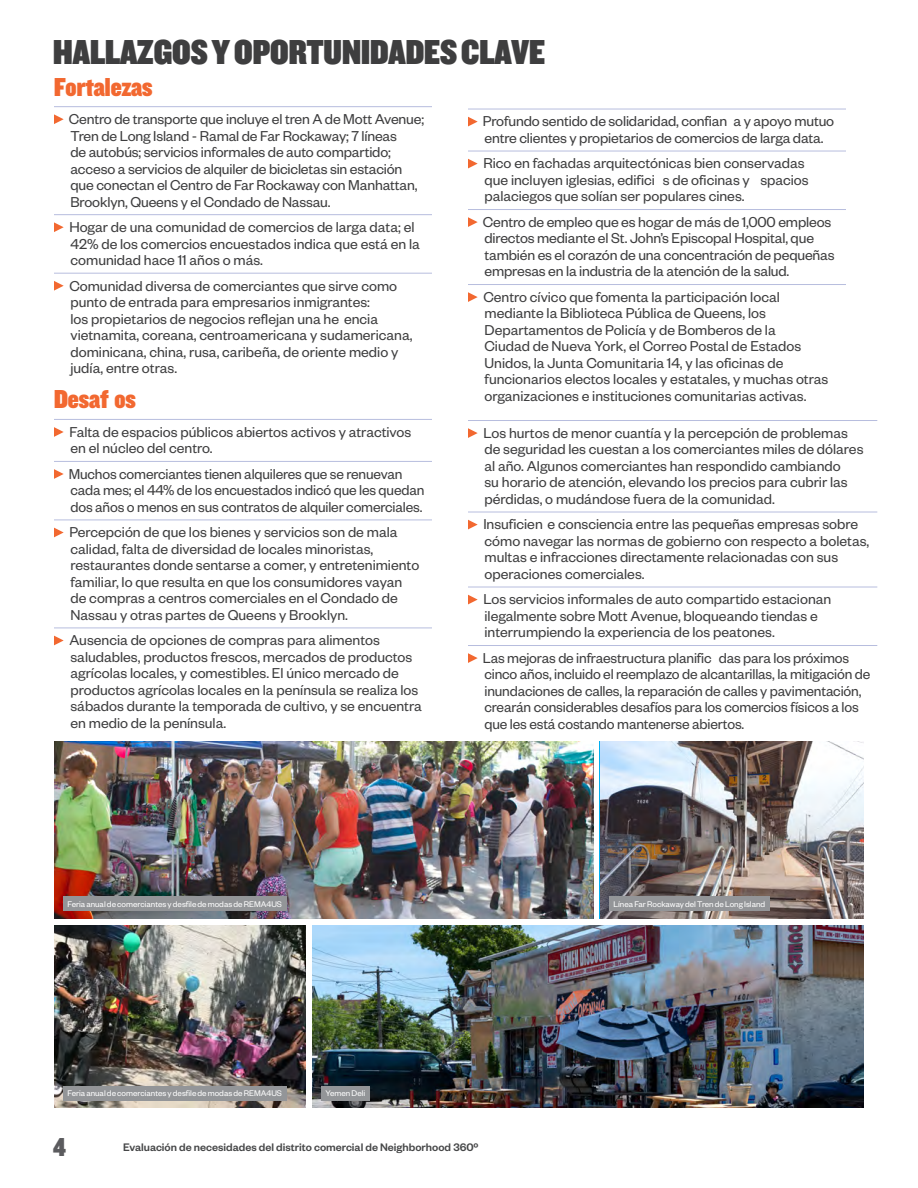
<style>
.page{position:relative;width:918px;height:1188px;background:#fff}
.page>*{position:absolute;margin:0;border:0;box-sizing:border-box;transform-origin:0 0}
.Header_2{font:36px "Knockout HTF90 Ultmt Welterwt";color:#3e3e3f}
.Orange_Subtitles{font:27px "Knockout HTF90 Ultmt Welterwt";color:#f26830}
.t1{font:27px "Knockout HTF90 Ultmt Welterwt";color:#5b5b5e}
.BList___10_5_Alterna{font:15.75px/16.5px "Founders Grotesk";color:#3e3e3f}
.t2{font:500 12px "Founders Grotesk";color:#464748}
.Photo_Caption_On_Pho{font:9px "Founders Grotesk";color:#fff}
</style>
<div class="page">
<hr style="left:468px;top:109px;width:378px;height:1px;background:#b7bdde">
<hr style="left:468px;top:151px;width:378px;height:1px;background:#b7bdde">
<hr style="left:468px;top:209px;width:378px;height:1px;background:#b7bdde">
<hr style="left:468px;top:284px;width:378px;height:1px;background:#b7bdde">
<svg style="left:468px;top:117px;width:10px;height:9px"></svg>
<svg style="left:468px;top:159px;width:10px;height:9px"></svg>
<svg style="left:468px;top:217px;width:10px;height:10px"></svg>
<svg style="left:468px;top:292px;width:10px;height:10px"></svg>
<img style="left:54px;top:741px;width:540px;height:178px">
<img style="left:600px;top:741px;width:264px;height:178px">
<div style="left:63px;top:897px;width:224px;height:14px;background:#939598"></div>
<div style="left:609px;top:897px;width:161px;height:14px;background:#939598"></div>
<img style="left:312px;top:926px;width:552px;height:181px">
<img style="left:54px;top:926px;width:252px;height:181px">
<div style="left:63px;top:1086px;width:224px;height:15px;background:#939598"></div>
<div style="left:321px;top:1086px;width:49px;height:15px;background:#939598"></div>
<hr style="left:54px;top:106px;width:378px;height:1px;background:#b7bdde">
<hr style="left:54px;top:214px;width:378px;height:1px;background:#b7bdde">
<hr style="left:54px;top:273px;width:378px;height:1px;background:#b7bdde">
<svg style="left:54px;top:114px;width:10px;height:10px"></svg>
<svg style="left:54px;top:222px;width:10px;height:10px"></svg>
<svg style="left:54px;top:281px;width:10px;height:10px"></svg>
<hr style="left:54px;top:419px;width:378px;height:1px;background:#b7bdde">
<hr style="left:54px;top:461px;width:378px;height:1px;background:#b7bdde">
<hr style="left:54px;top:520px;width:378px;height:1px;background:#b7bdde">
<hr style="left:54px;top:628px;width:378px;height:1px;background:#b7bdde">
<svg style="left:54px;top:427px;width:10px;height:10px"></svg>
<svg style="left:54px;top:469px;width:10px;height:10px"></svg>
<svg style="left:54px;top:528px;width:10px;height:9px"></svg>
<svg style="left:54px;top:636px;width:10px;height:9px"></svg>
<hr style="left:468px;top:420px;width:409px;height:1px;background:#b7bdde">
<hr style="left:468px;top:512px;width:409px;height:1px;background:#b7bdde">
<hr style="left:468px;top:587px;width:409px;height:1px;background:#b7bdde">
<hr style="left:468px;top:645px;width:409px;height:1px;background:#b7bdde">
<svg style="left:468px;top:428px;width:10px;height:10px"></svg>
<svg style="left:468px;top:520px;width:10px;height:9px"></svg>
<svg style="left:468px;top:595px;width:10px;height:9px"></svg>
<svg style="left:468px;top:653px;width:10px;height:10px"></svg>
<p class="Header_2" style="left:53px;top:33px;width:493px">HALLAZGOS Y OPORTUNIDADES CLAVE</p>
<p class="Orange_Subtitles" style="left:54px;top:72px;width:100px">Fortalezas</p>
<p class="BList___10_5_Alterna" style="left:69px;top:110px;width:357px">Centro de transporte que incluye el tren A de Mott Avenue; Tren de Long Island - Ramal de Far Rockaway; 7 líneas<br>de autobús; servicios informales de auto compartido; acceso a servicios de alquiler de bicicletas sin estación que conectan el Centro de Far Rockaway con Manhattan, Brooklyn, Queens y el Condado de Nassau.</p>
<p class="BList___10_5_Alterna" style="left:69px;top:218px;width:352px">Hogar de una comunidad de comercios de larga data; el<br>42% de los comercios encuestados indica que está en la comunidad hace 11 años o más.</p>
<p class="BList___10_5_Alterna" style="left:69px;top:277px;width:345px">Comunidad diversa de comerciantes que sirve como punto de entrada para empresarios inmigrantes:<br>los propietarios de negocios reflejan una he encia vietnamita, coreana, centroamericana y sudamericana, dominicana, china, rusa, caribeña, de oriente medio y judía, entre otras.</p>
<p class="Orange_Subtitles" style="left:54px;top:385px;width:83px">Desafíos</p>
<p class="BList___10_5_Alterna" style="left:69px;top:423px;width:344px">Falta de espacios públicos abiertos activos y atractivos en el núcleo del centro.</p>
<p class="BList___10_5_Alterna" style="left:69px;top:465px;width:357px">Muchos comerciantes tienen alquileres que se renuevan cada mes; el 44% de los encuestados indicó que les quedan dos años o menos en sus contratos de alquiler comerciales.</p>
<p class="BList___10_5_Alterna" style="left:69px;top:523px;width:351px">Percepción de que los bienes y servicios son de mala calidad, falta de diversidad de locales minoristas, restaurantes donde sentarse a comer, y entretenimiento familiar, lo que resulta en que los consumidores vayan de compras a centros comerciales en el Condado de Nassau y otras partes de Queens y Brooklyn.</p>
<p class="BList___10_5_Alterna" style="left:69px;top:631px;width:354px">Ausencia de opciones de compras para alimentos saludables, productos frescos, mercados de productos agrícolas locales, y comestibles. El único mercado de productos agrícolas locales en la península se realiza los sábados durante la temporada de cultivo, y se encuentra en medio de la península.</p>
<p class="BList___10_5_Alterna" style="left:483px;top:112px;width:353px">Profundo sentido de solidaridad, confian a y apoyo mutuo entre clientes y propietarios de comercios de larga data.</p>
<p class="BList___10_5_Alterna" style="left:483px;top:154px;width:327px">Rico en fachadas arquitectónicas bien conservadas que incluyen iglesias, edifici s de oficinas y spacios palaciegos que solían ser populares cines.</p>
<p class="BList___10_5_Alterna" style="left:483px;top:213px;width:353px">Centro de empleo que es hogar de más de 1,000 empleos directos mediante el St. John’s Episcopal Hospital, que también es el corazón de una concentración de pequeñas empresas en la industria de la atención de la salud.</p>
<p class="BList___10_5_Alterna" style="left:483px;top:288px;width:347px">Centro cívico que fomenta la participación local mediante la Biblioteca Pública de Queens, los Departamentos de Policía y de Bomberos de la<br>Ciudad de Nueva York, el Correo Postal de Estados Unidos, la Junta Comunitaria 14, y las oficinas de funcionarios electos locales y estatales, y muchas otras organizaciones e instituciones comunitarias activas.</p>
<p class="BList___10_5_Alterna" style="left:483px;top:424px;width:382px">Los hurtos de menor cuantía y la percepción de problemas de seguridad les cuestan a los comerciantes miles de dólares al año. Algunos comerciantes han respondido cambiando<br>su horario de atención, elevando los precios para cubrir las pérdidas, o mudándose fuera de la comunidad.</p>
<p class="BList___10_5_Alterna" style="left:483px;top:515px;width:387px">Insuficien e consciencia entre las pequeñas empresas sobre cómo navegar las normas de gobierno con respecto a boletas, multas e infracciones directamente relacionadas con sus operaciones comerciales.</p>
<p class="BList___10_5_Alterna" style="left:483px;top:590px;width:350px">Los servicios informales de auto compartido estacionan ilegalmente sobre Mott Avenue, bloqueando tiendas e interrumpiendo la experiencia de los peatones.</p>
<p class="BList___10_5_Alterna" style="left:483px;top:649px;width:389px">Las mejoras de infraestructura planific das para los próximos cinco años, incluido el reemplazo de alcantarillas, la mitigación de inundaciones de calles, la reparación de calles y pavimentación, crearán considerables desafíos para los comercios físicos a los que les está costando mantenerse abiertos.</p>
<p class="Photo_Caption_On_Pho" style="left:68px;top:898px;width:216px">Feria anual de comerciantes y desfile de modas de REMA4US</p>
<p class="Photo_Caption_On_Pho" style="left:614px;top:898px;width:153px">Línea Far Rockaway del Tren de Long Island</p>
<p class="Photo_Caption_On_Pho" style="left:68px;top:1088px;width:216px">Feria anual de comerciantes y desfile de modas de REMA4US</p>
<p class="Photo_Caption_On_Pho" style="left:326px;top:1088px;width:41px">Yemen Deli</p>
<h2 class="t1" style="left:53px;top:1133px;width:14px">4</h2>
<p class="t2" style="left:123px;top:1140px;width:357px">Evaluación de necesidades del distrito comercial de Neighborhood 360º</p>
</div>
